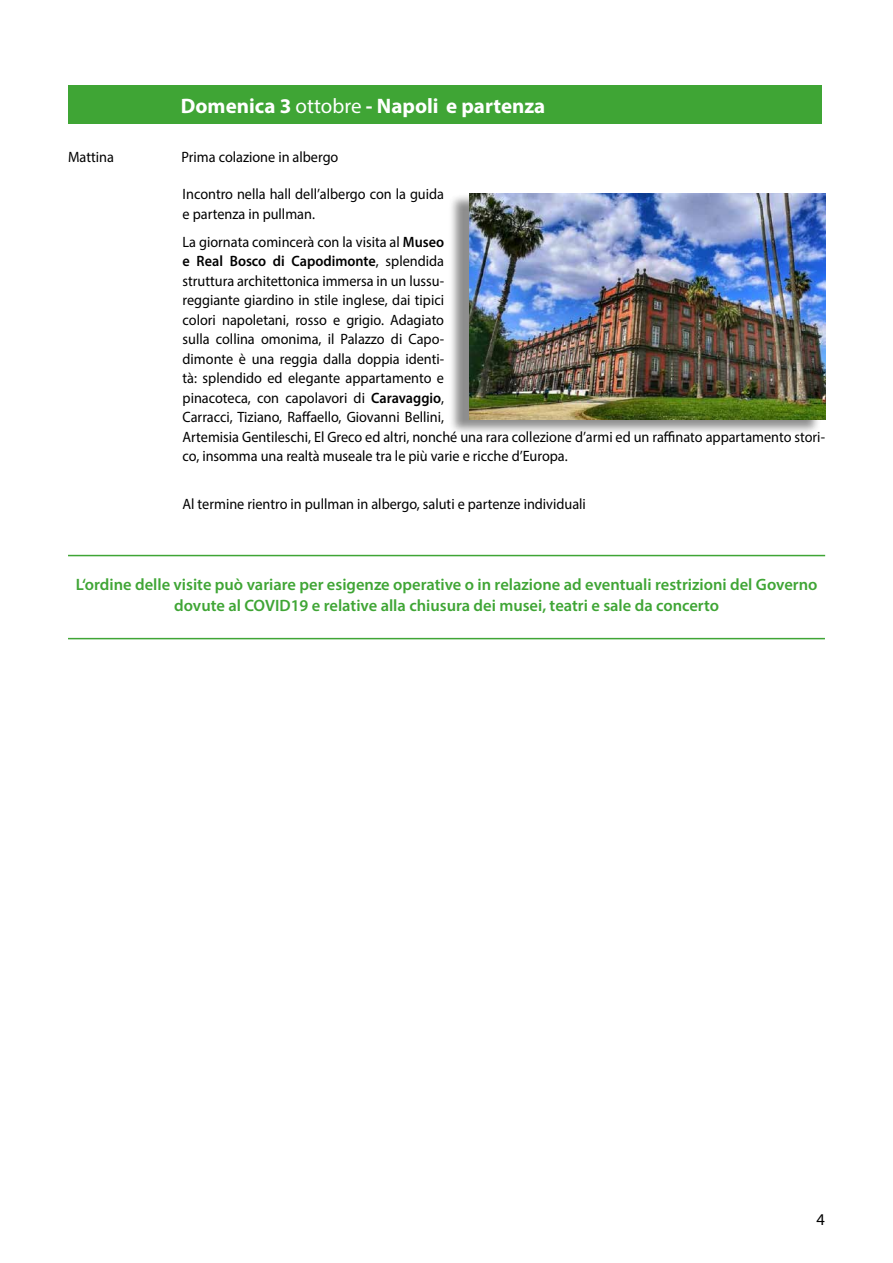
<style>
.page{position:relative;width:893px;height:1263px;background:#fff}
.page>*{position:absolute;margin:0;border:0;box-sizing:border-box;transform-origin:0 0}
.t1{font:700 21px "Myriad Pro";color:#fff}
.t2{font:600 16.5px/21px "Myriad Pro";color:#3fa535;text-align:center}
.t3{font:16.5px "Myriad Pro";color:#000}
.t4{font:15px/19.5px "Myriad Pro";color:#000;scale:.95 1}
.s1{font-weight:400}
.s2{font-weight:600}
</style>
<div class="page">
<hr style="left:68px;top:555px;width:757px;height:1px;background:#3fa535">
<hr style="left:68px;top:638px;width:757px;height:1px;background:#3fa535">
<div style="left:68px;top:85px;width:753px;height:38px;background:#3fa535"></div>
<div style="left:448px;top:193px;width:373px;height:242px;background:#000;opacity:.45"></div>
<img style="left:469px;top:194px;width:356px;height:225px">
<h1 class="t1" style="left:181px;top:92px;width:366px">Domenica 3 <span class="s1">ottobre</span> - Napoli e partenza</h1>
<p class="t4" style="left:68px;top:147px;width:50px">Mattina</p>
<p class="t4" style="left:182px;top:147px;width:167px">Prima colazione in albergo</p>
<p class="t4" style="left:183px;top:184px;width:277px">Incontro nella hall dell’albergo con la guida e partenza in pullman.</p>
<p class="t4" style="left:183px;top:232px;width:678px">La giornata comincerà con la visita al <span class="s2">Museo<br>e Real Bosco di Capodimonte</span>, splendida<br>struttura architettonica immersa in un lussu-<br>reggiante giardino in stile inglese, dai tipici<br>colori napoletani, rosso e grigio. Adagiato<br>sulla collina omonima, il Palazzo di Capo-<br>dimonte è una reggia dalla doppia identi-<br>tà: splendido ed elegante appartamento e<br>pinacoteca, con capolavori di <span class="s2">Caravaggio</span>,<br>Carracci, Tiziano, Raffaello, Giovanni Bellini,<br>Artemisia Gentileschi, El Greco ed altri, nonché una rara collezione d’armi ed un raffinato appartamento stori&shy;co, insomma una realtà museale tra le più varie e ricche d’Europa.</p>
<p class="t4" style="left:183px;top:494px;width:426px">Al termine rientro in pullman in albergo, saluti e partenze individuali</p>
<p class="t2" style="left:76px;top:573px;width:743px">L‘ordine delle visite può variare per esigenze operative o in relazione ad eventuali restrizioni del Governo dovute al COVID19 e relative alla chiusura dei musei, teatri e sale da concerto</p>
<p class="t3" style="left:816px;top:1210px;width:10px">4</p>
</div>
